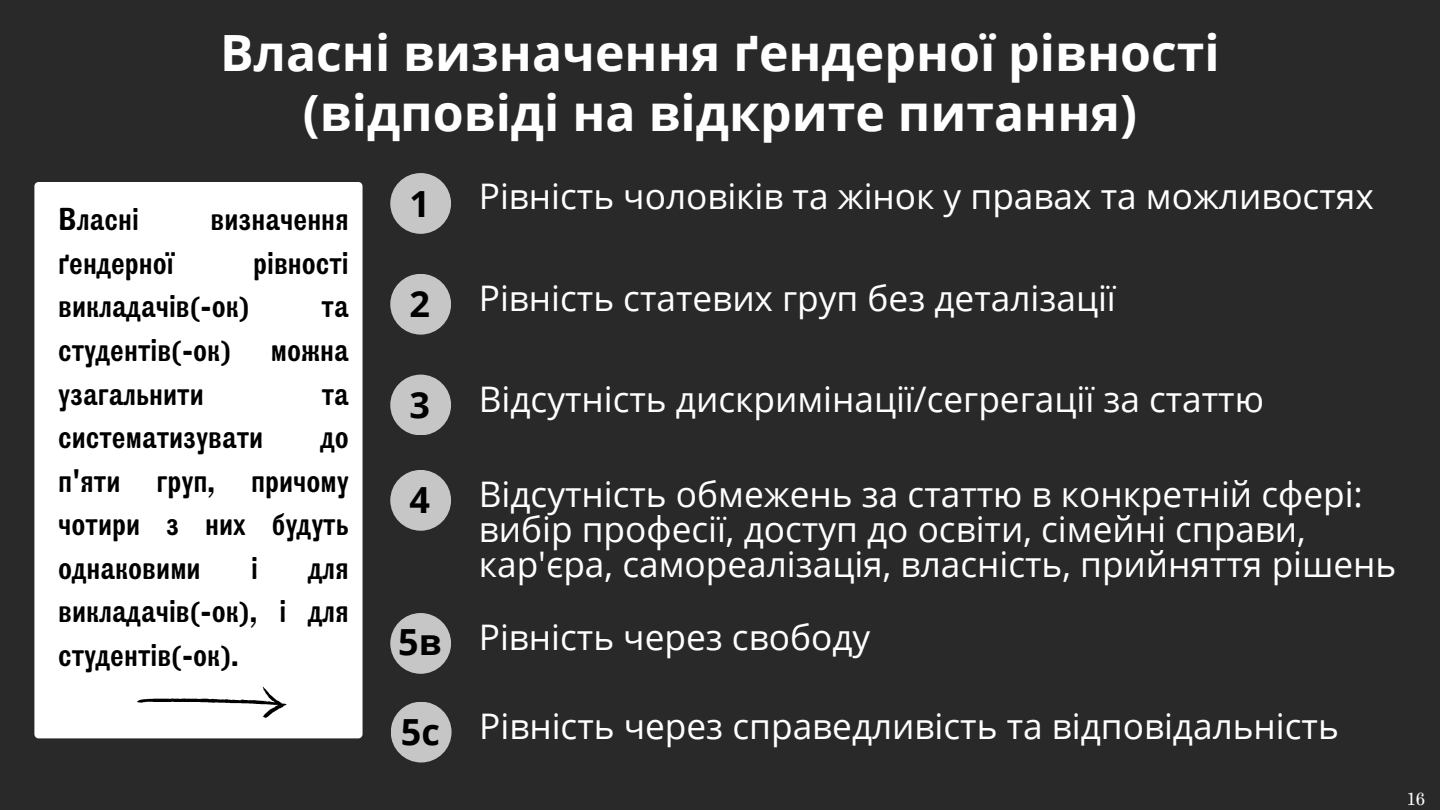
<style>
.page{position:relative;width:1440px;height:810px;background:#292929}
.page>*{position:absolute;margin:0;border:0;box-sizing:border-box;transform-origin:0 0}
.t1{font:700 50px/60px "Open Sans";color:#fff;text-align:center}
.t2{font:700 36px "Open Sans";color:#000}
.t3{font:35.2px/35.2px "Open Sans";color:#fff}
.t4{font:31.7px/43.5px "TT Marxiana Grotesque";color:#000;text-align:justify}
.t5{font:19px "TT Marxiana Antiqua";color:#fefefe}
</style>
<div class="page">
<div style="left:390px;top:173px;width:61px;height:61px;background:#c6c6c6;border-radius:50%"></div>
<div style="left:390px;top:274px;width:61px;height:61px;background:#c6c6c6;border-radius:50%"></div>
<div style="left:390px;top:470px;width:61px;height:61px;background:#c6c6c6;border-radius:50%"></div>
<div style="left:390px;top:375px;width:61px;height:60px;background:#c6c6c6;border-radius:50%"></div>
<div style="left:390px;top:613px;width:61px;height:61px;background:#c6c6c6;border-radius:50%"></div>
<div style="left:34px;top:182px;width:329px;height:556px;background:#fff;border-radius:4px"></div>
<img style="left:137px;top:674px;width:226px;height:55px">
<div style="left:391px;top:702px;width:61px;height:61px;background:#c6c6c6;border-radius:50%"></div>
<p class="t1" style="left:220px;top:22px;width:1001px">Власні визначення ґендерної рівності (відповіді на відкрите питання)</p>
<p class="t4" style="left:58px;top:198px;width:82px">Власні</p>
<p class="t4" style="left:211px;top:198px;width:140px">визначення</p>
<p class="t4" style="left:58px;top:241px;width:117px">ґендерної</p>
<p class="t4" style="left:253px;top:241px;width:97px">рівності</p>
<p class="t4" style="left:58px;top:285px;width:193px">викладачів(-ок)</p>
<p class="t4" style="left:58px;top:285px;width:292px;text-indent:263px">та студентів(-ок) можна узагальнити</p>
<p class="t4" style="left:322px;top:372px;width:29px">та</p>
<p class="t4" style="left:58px;top:415px;width:207px">систематизувати</p>
<p class="t4" style="left:58px;top:415px;width:292px;text-indent:262px">до п'яти груп, причому чотири з них будуть однаковими</p>
<p class="t4" style="left:251px;top:546px;width:8px">і</p>
<p class="t4" style="left:58px;top:546px;width:292px;text-indent:250px">для викладачів(-ок), і для студентів(-ок).</p>
<p class="t2" style="left:410px;top:178px;width:22px">1</p>
<h1 class="t3" style="left:479px;top:178px;width:897px">Рівність чоловіків та жінок у правах та можливостях</h1>
<p class="t2" style="left:410px;top:279px;width:22px">2</p>
<p class="t3" style="left:479px;top:279px;width:639px">Рівність статевих груп без деталізації</p>
<p class="t2" style="left:410px;top:380px;width:22px">3</p>
<p class="t3" style="left:479px;top:380px;width:787px">Відсутність дискримінації/сегрегації за статтю</p>
<p class="t2" style="left:410px;top:475px;width:22px">4</p>
<p class="t3" style="left:479px;top:475px;width:919px">Відсутність обмежень за статтю в конкретній сфері: вибір професії, доступ до освіти, сімейні справи, кар'єра, самореалізація, власність, прийняття рішень</p>
<p class="t2" style="left:398px;top:617px;width:45px">5в</p>
<p class="t3" style="left:479px;top:619px;width:393px">Рівність через свободу</p>
<p class="t2" style="left:401px;top:707px;width:41px">5с</p>
<p class="t3" style="left:479px;top:708px;width:861px">Рівність через справедливість та відповідальність</p>
<p class="t5" style="left:1407px;top:785px;width:20px">16</p>
</div>
